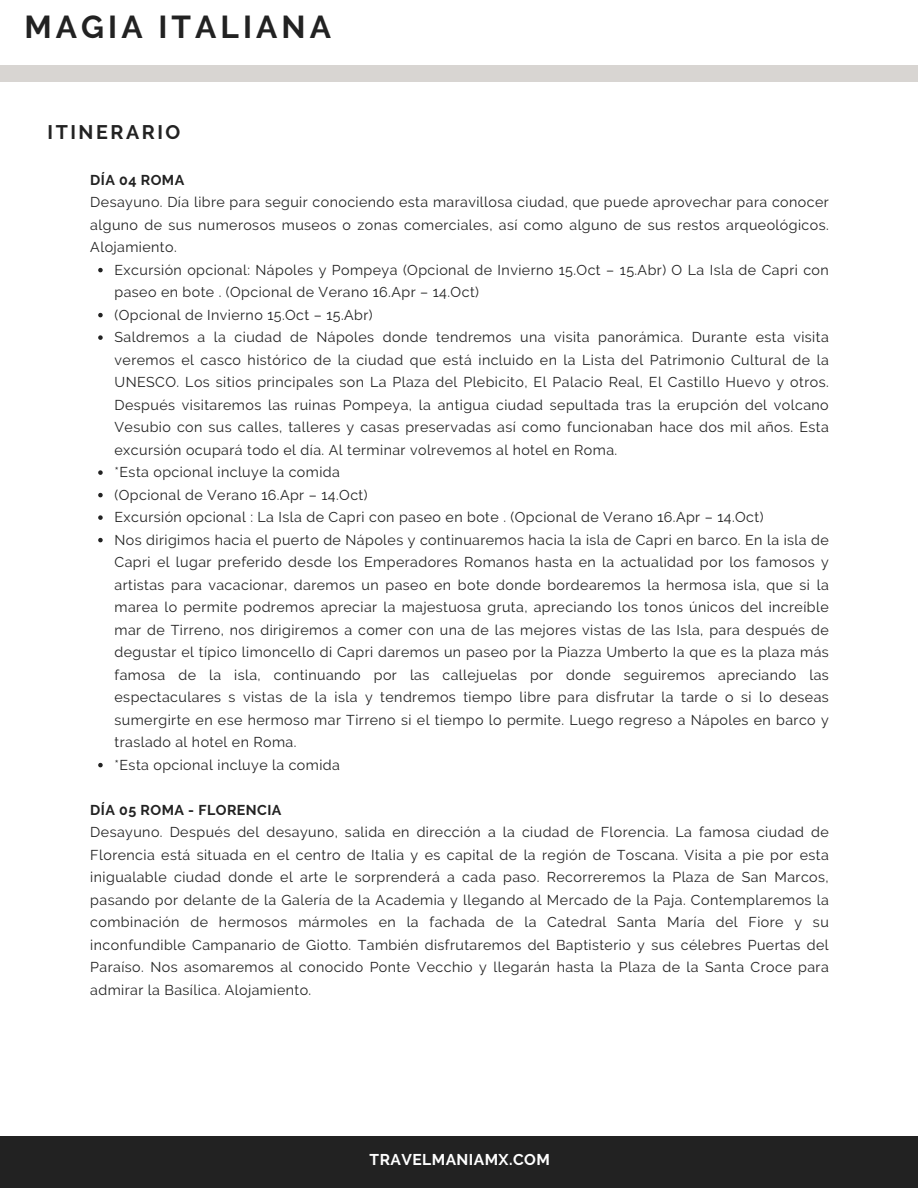
<style>
.page{position:relative;width:918px;height:1188px;background:#fff}
.page>*{position:absolute;margin:0;border:0;box-sizing:border-box;transform-origin:0 0}
.t1{font:700 31.65px "Raleway";letter-spacing:.13em;color:#222}
.t2{font:700 19.65px "Raleway";letter-spacing:.13em;color:#222}
.t3{font:700 15.6px "Raleway";letter-spacing:.03em;color:#fff}
.t4{font:14.25px/22.5px "Raleway";letter-spacing:.03em;color:#222;text-align:justify}
.t5{font:700 14.25px "Raleway";letter-spacing:.03em;color:#222}
</style>
<div class="page">
<div style="left:0;top:66px;width:918px;height:15px;background:#d8d5d2"></div>
<div style="left:0;top:1136px;width:918px;height:52px;background:#222"></div>
<svg style="left:98px;top:268px;width:5px;height:4px"></svg>
<svg style="left:98px;top:313px;width:5px;height:4px"></svg>
<svg style="left:98px;top:335px;width:5px;height:5px"></svg>
<svg style="left:98px;top:470px;width:5px;height:5px"></svg>
<svg style="left:98px;top:493px;width:5px;height:4px"></svg>
<svg style="left:98px;top:515px;width:5px;height:5px"></svg>
<svg style="left:98px;top:538px;width:5px;height:4px"></svg>
<svg style="left:98px;top:763px;width:5px;height:4px"></svg>
<p class="t1" style="left:24px;top:8px;width:308px">MAGIA ITALIANA</p>
<p class="t2" style="left:48px;top:121px;width:134px">ITINERARIO</p>
<h1 class="t5" style="left:90px;top:171px;width:95px">DÍA 04 ROMA</h1>
<p class="t4" style="left:90px;top:191px;width:740px">Desayuno. Día libre para seguir conociendo esta maravillosa ciudad, que puede aprovechar para conocer alguno de sus numerosos museos o zonas comerciales, así como alguno de sus restos arqueológicos.<br>Alojamiento.</p>
<h2 class="t4" style="left:115px;top:258px;width:716px">Excursión opcional: Nápoles y Pompeya (Opcional de Invierno 15.Oct – 15.Abr) O La Isla de Capri con paseo en bote . (Opcional de Verano 16.Apr – 14.Oct)</h2>
<p class="t4" style="left:115px;top:303px;width:260px">(Opcional de Invierno 15.Oct – 15.Abr)</p>
<p class="t4" style="left:115px;top:326px;width:716px">Saldremos a la ciudad de Nápoles donde tendremos una visita panorámica. Durante esta visita veremos el casco histórico de la ciudad que está incluido en la Lista del Patrimonio Cultural de la UNESCO. Los sitios principales son La Plaza del Plebicito, El Palacio Real, El Castillo Huevo y otros.<br>Después visitaremos las ruinas Pompeya, la antigua ciudad sepultada tras la erupción del volcano Vesubio con sus calles, talleres y casas preservadas así como funcionaban hace dos mil años. Esta excursión ocupará todo el día. Al terminar volrevemos al hotel en Roma.</p>
<p class="t4" style="left:115px;top:461px;width:227px">*Esta opcional incluye la comida</p>
<p class="t4" style="left:115px;top:483px;width:255px">(Opcional de Verano 16.Apr – 14.Oct)</p>
<p class="t4" style="left:115px;top:506px;width:651px">Excursión opcional : La Isla de Capri con paseo en bote . (Opcional de Verano 16.Apr – 14.Oct)</p>
<p class="t4" style="left:115px;top:528px;width:716px">Nos dirigimos hacia el puerto de Nápoles y continuaremos hacia la isla de Capri en barco. En la isla de Capri el lugar preferido desde los Emperadores Romanos hasta en la actualidad por los famosos y artistas para vacacionar, daremos un paseo en bote donde bordearemos la hermosa isla, que si la marea lo permite podremos apreciar la majestuosa gruta, apreciando los tonos únicos del increíble mar de Tirreno, nos dirigiremos a comer con una de las mejores vistas de las Isla, para después de degustar el típico limoncello di Capri daremos un paseo por la Piazza Umberto Ia que es la plaza más famosa de la isla, continuando por las callejuelas por donde seguiremos apreciando las espectaculares s vistas de la isla y tendremos tiempo libre para disfrutar la tarde o si lo deseas sumergirte en ese hermoso mar Tirreno si el tiempo lo permite. Luego regreso a Nápoles en barco y traslado al hotel en Roma.</p>
<p class="t4" style="left:115px;top:753px;width:227px">*Esta opcional incluye la comida</p>
<p class="t5" style="left:90px;top:801px;width:193px">DÍA 05 ROMA - FLORENCIA</p>
<p class="t4" style="left:90px;top:821px;width:740px">Desayuno. Después del desayuno, salida en dirección a la ciudad de Florencia. La famosa ciudad de Florencia está situada en el centro de Italia y es capital de la región de Toscana. Visita a pie por esta inigualable ciudad donde el arte le sorprenderá a cada paso. Recorreremos la Plaza de San Marcos, pasando por delante de la Galería de la Academia y llegando al Mercado de la Paja. Contemplaremos la combinación de hermosos mármoles en la fachada de la Catedral Santa María del Fiore y su inconfundible Campanario de Giotto. También disfrutaremos del Baptisterio y sus célebres Puertas del Paraíso. Nos asomaremos al conocido Ponte Vecchio y llegarán hasta la Plaza de la Santa Croce para admirar la Basílica. Alojamiento.</p>
<p class="t3" style="left:370px;top:1150px;width:182px">TRAVELMANIAMX.COM</p>
</div>
